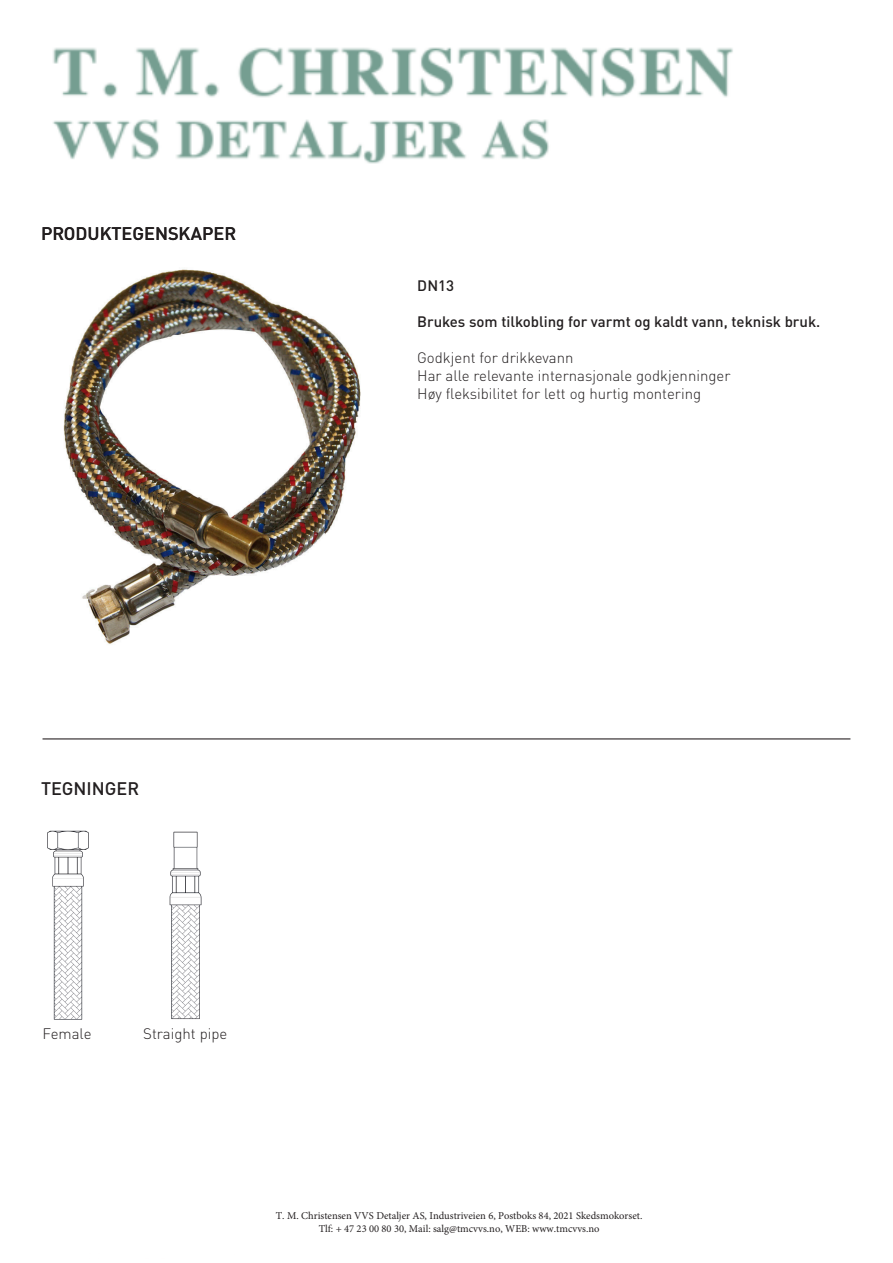
<style>
.page{position:relative;width:893px;height:1263px;background:#fff}
.page>*{position:absolute;margin:0;border:0;box-sizing:border-box;transform-origin:0 0}
.t1{font:500 18px "DINOT";color:#231f20}
.t2{font:300 15px "DINOT";color:#231f20}
.t3{font:500 15px "DINOT";color:#231f20}
.t4{font:10.5px/12.6px "Minion Pro";color:#231f20;text-align:center}
</style>
<div class="page">
<img style="left:47px;top:830px;width:42px;height:190px">
<img style="left:169px;top:831px;width:33px;height:188px">
<img style="left:63px;top:269px;width:298px;height:375px">
<hr style="left:43px;top:739px;width:807px;height:1px;background:#110a0c">
<img style="left:53px;top:47px;width:680px;height:117px">
<p class="t1" style="left:41px;top:222px;width:197px">PRODUKTEGENSKAPER</p>
<p class="t3" style="left:417px;top:276px;width:39px">DN13</p>
<p class="t3" style="left:417px;top:312px;width:405px">Brukes som tilkobling for varmt og kaldt vann, teknisk bruk.</p>
<p class="t2" style="left:417px;top:348px;width:158px">Godkjent for drikkevann</p>
<p class="t2" style="left:417px;top:366px;width:315px">Har alle relevante internasjonale godkjenninger</p>
<p class="t2" style="left:417px;top:384px;width:286px">Høy fleksibilitet for lett og hurtig montering</p>
<p class="t1" style="left:41px;top:777px;width:100px">TEGNINGER</p>
<p class="t2" style="left:43px;top:1025px;width:51px">Female</p>
<p class="t2" style="left:143px;top:1025px;width:86px">Straight pipe</p>
<p class="t4" style="left:276px;top:1210px;width:368px">T. M. Christensen VVS Detaljer AS, Industriveien 6, Postboks 84, 2021 Skedsmokorset.<br>Tlf: + 47 23 00 80 30, Mail: salg@tmcvvs.no, WEB: www.tmcvvs.no</p>
</div>
